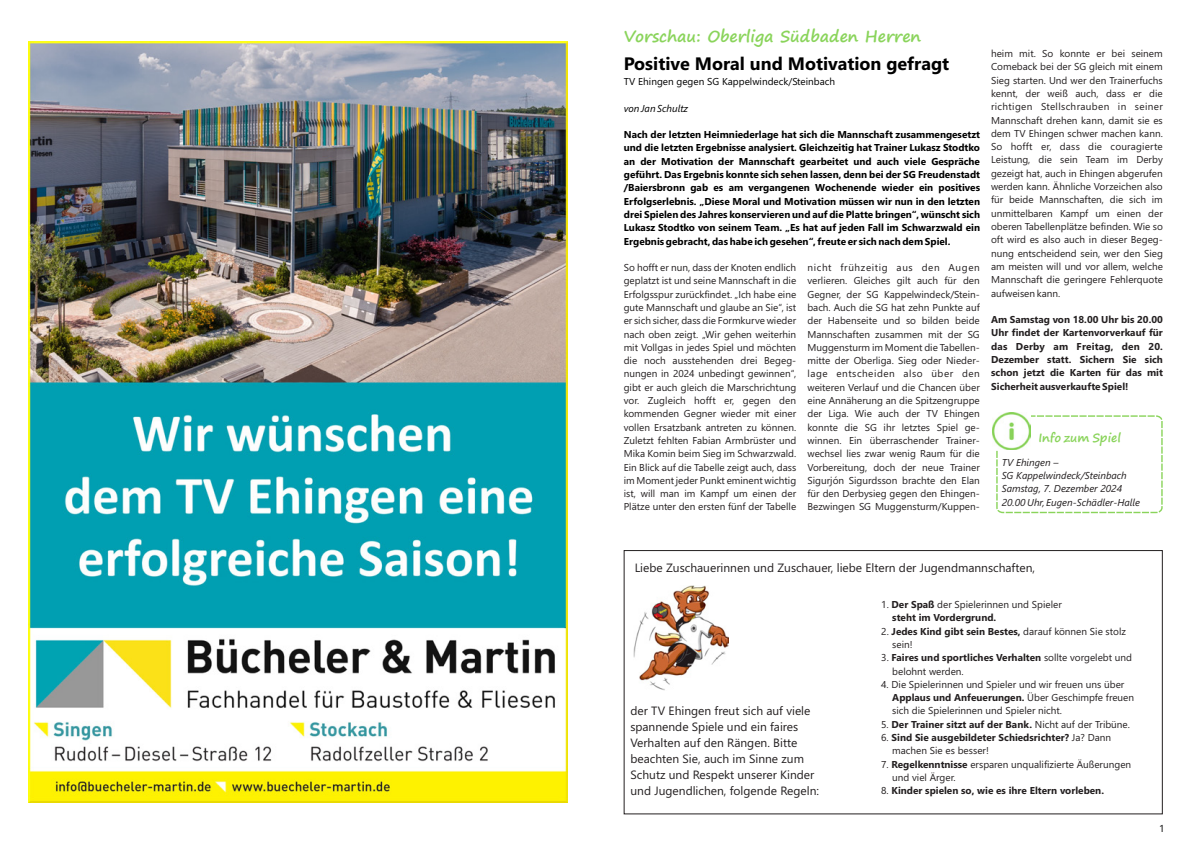
<style>
.page{position:relative;width:1191px;height:842px;background:#fff}
.page>*{position:absolute;margin:0;border:0;box-sizing:border-box;transform-origin:0 0}
.t1{font:700 18px "Segoe UI";color:#000}
.t2{font:700 16px "Segoe Print";color:#8ad45b}
.t3{font:12px/16px "Segoe UI";color:#231f20}
.t4{font:700 12px "Segoe Print";color:#8ad45b}
.t5{font:10px/13.3px "Segoe UI";color:#231f20}
.t6{font:700 10px/13.3px "Segoe UI";color:#000;text-align:justify}
.t7{font:700 10px/13.3px "Segoe UI";color:#231f20;text-align:justify}
.t8{font:italic 10px/13.3px "Segoe UI";color:#231f20}
.t9{font:10px "Segoe UI";color:#000}
.t10{font:italic 10px "Segoe UI";color:#000}
.s1{font-weight:700}
.s2{font-weight:400}
</style>
<div class="page">
<img style="left:28px;top:41px;width:539px;height:761px">
<svg style="left:996px;top:415px;width:167px;height:99px"></svg>
<img style="left:992px;top:412px;width:38px;height:38px">
<div style="left:624px;top:550px;width:538px;height:264px;border:1px solid #231f20"></div>
<img style="left:633px;top:586px;width:95px;height:105px">
<h2 class="t2" style="left:624px;top:22px;width:299px">Vorschau: Oberliga Südbaden Herren</h2>
<p class="t9" style="left:624px;top:72px;width:213px">TV Ehingen gegen SG Kappelwindeck/Steinbach</p>
<h1 class="t1" style="left:624px;top:46px;width:327px">Positive Moral und Motivation gefragt</h1>
<p class="t10" style="left:624px;top:99px;width:66px">von Jan Schultz</p>
<p class="t6" style="left:624px;top:127px;width:358px">Nach der letzten Heimniederlage hat sich die Mannschaft zusammengesetzt und die letzten Ergebnisse analysiert. Gleichzeitig hat Trainer Lukasz Stodtko an der Motivation der Mannschaft gearbeitet und auch viele Gespräche geführt. Das Ergebnis konnte sich sehen lassen, denn bei der SG Freudenstadt /Baiersbronn gab es am vergangenen Wochenende wieder ein positives Erfolgserlebnis. „Diese Moral und Motivation müssen wir nun in den letzten drei Spielen des Jahres konservieren und auf die Platte bringen“, wünscht sich Lukasz Stodtko von seinem Team. „Es hat auf jeden Fall im Schwarzwald ein Ergebnis gebracht, das habe ich gesehen“, freute er sich nach dem Spiel.</p>
<p class="t5" style="left:623px;top:260px;width:174px;text-align:justify">So hofft er nun, dass der Knoten endlich geplatzt ist und seine Mannschaft in die Erfolgsspur zurückfindet. „Ich habe eine gute Mannschaft und glaube an Sie“, ist er sich sicher, dass die Formkurve wieder nach oben zeigt. „Wir gehen weiterhin mit Vollgas in jedes Spiel und möchten die noch ausstehenden drei Begeg&shy;nungen in 2024 unbedingt gewinnen“, gibt er auch gleich die Marschrichtung vor. Zugleich hofft er, gegen den kommenden Gegner wieder mit einer vollen Ersatzbank antreten zu können.<br>Zuletzt fehlten Fabian Armbrüster und Mika Komin beim Sieg im Schwarzwald.<br>Ein Blick auf die Tabelle zeigt auch, dass im Moment jeder Punkt eminent wichtig ist, will man im Kampf um einen der Plätze unter den ersten fünf der Tabelle</p>
<p class="t5" style="left:807px;top:260px;width:174px;text-align:justify">nicht frühzeitig aus den Augen verlieren. Gleiches gilt auch für den Gegner, der SG Kappelwindeck/Stein&shy;bach. Auch die SG hat zehn Punkte auf der Habenseite und so bilden beide Mannschaften zusammen mit der SG Muggensturm im Moment die Tabellen&shy;mitte der Oberliga. Sieg oder Nieder&shy;lage entscheiden also über den weiteren Verlauf und die Chancen über eine Annäherung an die Spitzengruppe der Liga. Wie auch der TV Ehingen konnte die SG ihr letztes Spiel ge&shy;winnen. Ein überraschender Trainer&shy;wechsel lies zwar wenig Raum für die Vorbereitung, doch der neue Trainer Sigurjón Sigurdsson brachte den Elan für den Derbysieg gegen den Ehingen-Bezwingen SG Muggensturm/Kuppen-</p>
<p class="t5" style="left:991px;top:46px;width:173px;text-align:justify">heim mit. So konnte er bei seinem Comeback bei der SG gleich mit einem Sieg starten. Und wer den Trainerfuchs kennt, der weiß auch, dass er die richtigen Stellschrauben in seiner Mannschaft drehen kann, damit sie es dem TV Ehingen schwer machen kann.<br>So hofft er, dass die couragierte Leistung, die sein Team im Derby gezeigt hat, auch in Ehingen abgerufen werden kann. Ähnliche Vorzeichen also für beide Mannschaften, die sich im unmittelbaren Kampf um einen der oberen Tabellenplätze befinden. Wie so oft wird es also auch in dieser Begeg&shy;nung entscheidend sein, wer den Sieg am meisten will und vor allem, welche Mannschaft die geringere Fehlerquote aufweisen kann.</p>
<p class="t7" style="left:991px;top:312px;width:173px">Am Samstag von 18.00 Uhr bis 20.00<br>Uhr findet der Kartenvorverkauf für das Derby am Freitag, den 20.<br>Dezember statt. Sichern Sie sich schon jetzt die Karten für das mit Sicherheit ausverkaufte Spiel!</p>
<p class="t4" style="left:1038px;top:426px;width:84px">Info zum Spiel</p>
<p class="t8" style="left:1001px;top:467px;width:140px">SG Kappelwindeck/Steinbach<br>Samstag, 7. Dezember 2024<br>20.00 Uhr, Eugen-Schädler-Halle</p>
<p class="t8" style="left:1001px;top:454px;width:58px">TV Ehingen –</p>
<p class="t3" style="left:634px;top:559px;width:402px">Liebe Zuschauerinnen und Zuschauer, liebe Eltern der Jugendmannschaften,</p>
<p class="t3" style="left:630px;top:701px;width:190px">der TV Ehingen freut sich auf viele spannende Spiele und ein faires Verhalten auf den Rängen. Bitte beachten Sie, auch im Sinne zum Schutz und Respekt unserer Kinder und Jugendlichen, folgende Regeln:</p>
<p class="t5" style="left:892px;top:597px;width:171px;text-indent:-11px">1. <span class="s1">Der Spaß</span> der Spielerinnen und Spieler <span class="s1">steht im Vordergrund.</span></p>
<p class="t5" style="left:892px;top:623px;width:235px;text-indent:-11px">2. <span class="s1">Jedes Kind gibt sein Bestes,</span> darauf können Sie stolz sein!</p>
<p class="t5" style="left:892px;top:650px;width:241px;text-indent:-11px">3. <span class="s1">Faires und sportliches Verhalten</span> sollte vorgelebt und belohnt werden.</p>
<p class="t5" style="left:892px;top:677px;width:243px;text-indent:-11px">4. Die Spielerinnen und Spieler und wir freuen uns über<br><span class="s1">Applaus und Anfeuerungen.</span> Über Geschimpfe freuen sich die Spielerinnen und Spieler nicht.</p>
<p class="t7" style="left:881px;top:717px;width:250px"><span class="s2">5.</span> Der Trainer sitzt auf der Bank. <span class="s2">Nicht auf der Tribüne.</span></p>
<p class="t7" style="left:892px;top:730px;width:220px;text-indent:-11px"><span class="s2">6.</span> Sind Sie ausgebildeter Schiedsrichter? <span class="s2">Ja? Dann machen Sie es besser!</span></p>
<p class="t5" style="left:892px;top:756px;width:240px;text-indent:-11px">7. <span class="s1">Regelkenntnisse</span> ersparen unqualifizierte Äußerungen und viel Ärger.</p>
<p class="t7" style="left:881px;top:783px;width:224px"><span class="s2">8.</span> Kinder spielen so, wie es ihre Eltern vorleben.</p>
<p class="t9" style="left:1159px;top:819px;width:7px">1</p>
</div>
